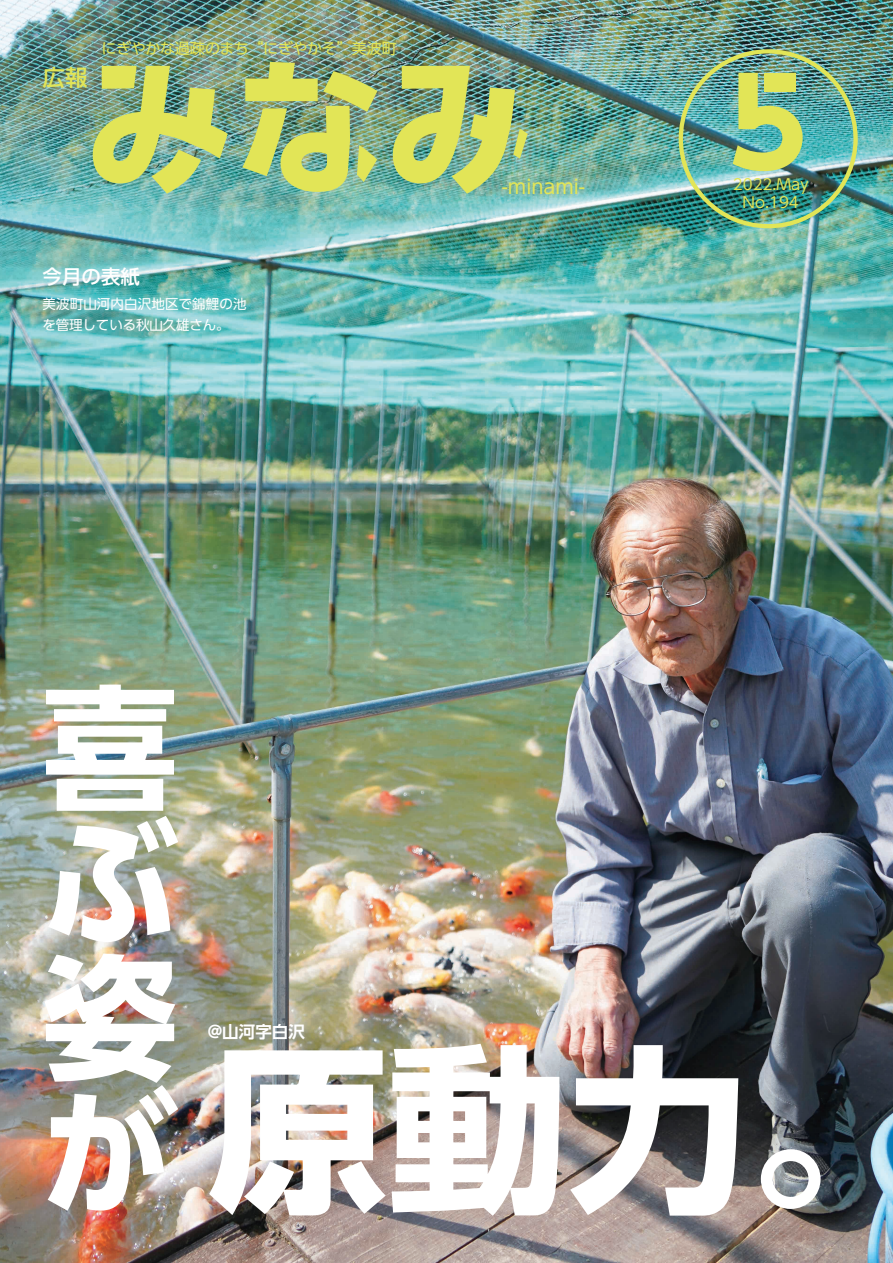
<style>
.page{position:relative;width:893px;height:1263px;background:#fff}
.page>*{position:absolute;margin:0;border:0;box-sizing:border-box;transform-origin:0 0}
.t1{font:700 180px "UD Shin Go Pro";color:#fff}
.t2{font:700 135px/134.7px "UD Shin Go Pro";color:#fff;text-align:justify}
.t3{font:500 22.5px "UD Shin Go Pro";color:#e2e557}
.t4{font:19.5px "UD Shin Go Pro";color:#e2e557}
.t5{font:500 19.5px "UD Shin Go Pro";color:#fff}
.t6{font:700 16.5px "UD Shin Go Pro De";color:#fff}
.t7{font:15px "UD Shin Go Pro";letter-spacing:-.02em;color:#e2e557}
.t8{font:15px/18px "UD Shin Go Pro";color:#e2e557;text-align:center}
.t9{font:13.5px/21px "UD Shin Go Pro";letter-spacing:.01em;color:#fff}
</style>
<div class="page">
<img style="left:0;top:0;width:893px;height:1263px">
<div style="left:679px;top:49px;width:179px;height:179px;border:4px solid #e2e557;border-radius:50%"></div>
<img style="left:93px;top:66px;width:135px;height:128px">
<img style="left:393px;top:66px;width:135px;height:128px">
<img style="left:242px;top:62px;width:135px;height:131px">
<img style="left:733px;top:73px;width:70px;height:98px">
<h3 class="t3" style="left:43px;top:59px;width:46px">広報</h3>
<p class="t7" style="left:102px;top:36px;width:297px">にぎやかな過疎のまち“にぎやかそ”美波町</p>
<h3 class="t5" style="left:43px;top:261px;width:99px">今月の表紙</h3>
<p class="t9" style="left:43px;top:293px;width:206px">美波町山河内白沢地区で錦鯉の池を管理している秋山久雄さん。</p>
<h3 class="t4" style="left:502px;top:170px;width:85px">-minami-</h3>
<p class="t8" style="left:733px;top:175px;width:77px">2022.May<br>No.194</p>
<h2 class="t2" style="left:43px;top:678px;width:137px">喜ぶ姿が</h2>
<p class="t6" style="left:207px;top:1019px;width:100px">＠山河字白沢</p>
<h1 class="t1" style="left:208px;top:983px;width:722px">原動力。</h1>
</div>
